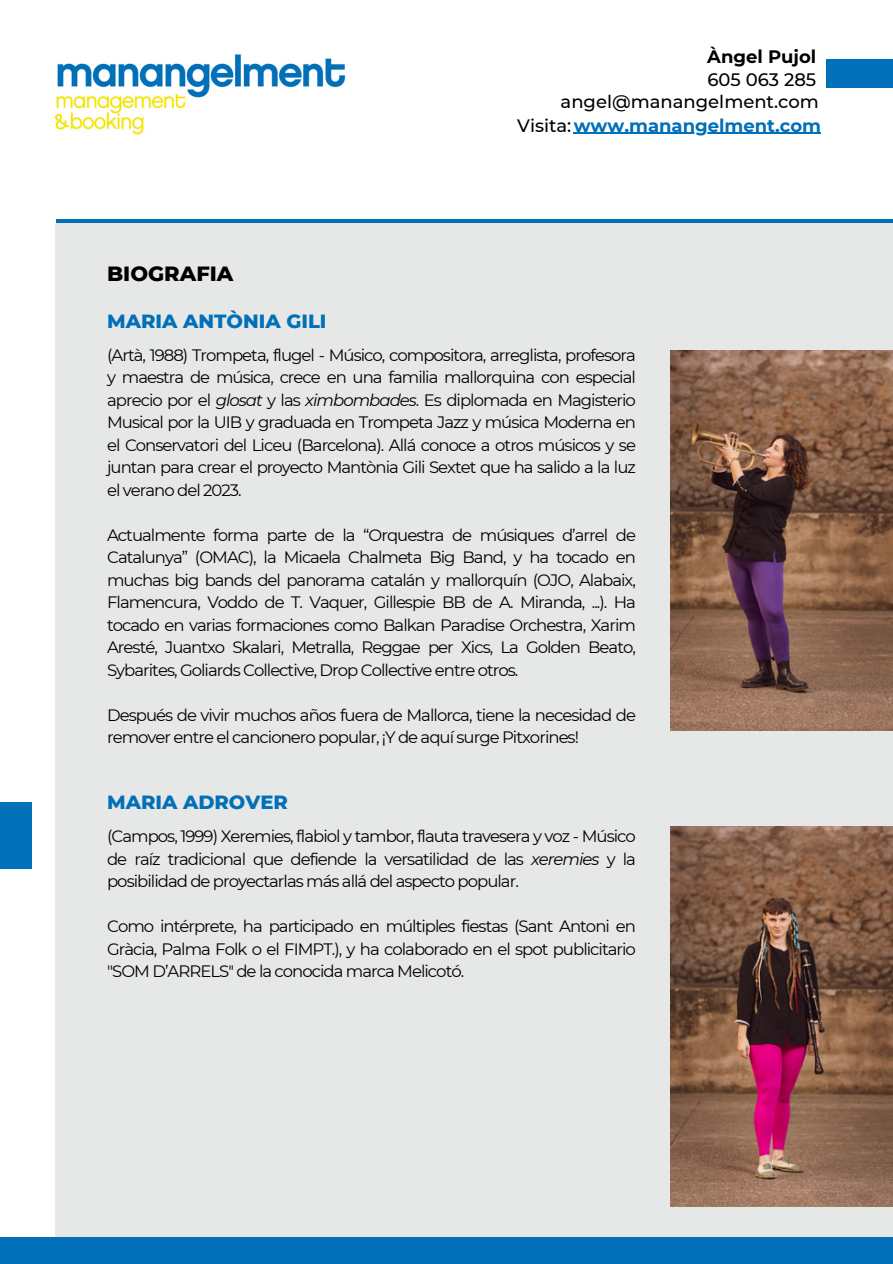
<style>
.page{position:relative;width:893px;height:1264px;background:#fff}
.page>*{position:absolute;margin:0;border:0;box-sizing:border-box;transform-origin:0 0}
.t1{font:800 21px "Montserrat";color:#000}
.t2{font:800 19.5px "Montserrat";color:#0170b8}
.t3{font:500 18px "Montserrat";color:#000}
.t4{font:700 18px "Montserrat";color:#0170b8}
.t5{font:700 18px "Montserrat";color:#000}
.t6{font:16.5px/22.5px "Montserrat";letter-spacing:-.06em;color:#000;text-align:justify}
.s1{font-weight:500;color:#000}
.s2{font-style:italic}
</style>
<div class="page">
<div style="left:825px;top:59px;width:67px;height:29px;background:#0170b8"></div>
<div style="left:56px;top:219px;width:836px;height:27px;background:#0170b8"></div>
<div style="left:55px;top:223px;width:837px;height:1034px;background:#e6e7e7"></div>
<div style="left:0;top:802px;width:32px;height:67px;background:#0170b8"></div>
<div style="left:0;top:1237px;width:892px;height:26px;background:#0170b8"></div>
<img style="left:54px;top:54px;width:292px;height:81px">
<img style="left:670px;top:351px;width:222px;height:379px">
<hr style="left:573px;top:133px;width:248px;height:1px;background:#0170b8">
<img style="left:670px;top:827px;width:222px;height:379px">
<h1 class="t1" style="left:107px;top:261px;width:128px">BIOGRAFIA</h1>
<p class="t2" style="left:107px;top:309px;width:221px">MARIA ANTÒNIA GILI</p>
<h2 class="t5" style="left:707px;top:45px;width:110px">Àngel Pujol</h2>
<h2 class="t3" style="left:707px;top:68px;width:110px">605 063 285</h2>
<h2 class="t3" style="left:560px;top:91px;width:260px">angel@manangelment.com</h2>
<h2 class="t4" style="left:517px;top:114px;width:305px"><span class="s1">Visita:</span>www.manangelment.com</h2>
<p class="t6" style="left:107px;top:343px;width:530px">(Artà, 1988) Trompeta, flugel - Músico, compositora, arreglista, profesora y maestra de música, crece en una familia mallorquina con especial aprecio por el <span class="s2">glosat</span> y las <span class="s2">ximbombades</span>. Es diplomada en Magisterio Musical por la UIB y graduada en Trompeta Jazz y música Moderna en el Conservatori del Liceu (Barcelona). Allá conoce a otros músicos y se juntan para crear el proyecto Mantònia Gili Sextet que ha salido a la luz el verano del 2023.</p>
<p class="t6" style="left:107px;top:523px;width:530px">Actualmente forma parte de la “Orquestra de músiques d’arrel de Catalunya” (OMAC), la Micaela Chalmeta Big Band, y ha tocado en muchas big bands del panorama catalán y mallorquín (OJO, Alabaix, Flamencura, Voddo de T. Vaquer, Gillespie BB de A. Miranda, ...). Ha tocado en varias formaciones como Balkan Paradise Orchestra, Xarim Aresté, Juantxo Skalari, Metralla, Reggae per Xics, La Golden Beato, Sybarites, Goliards Collective, Drop Collective entre otros.</p>
<p class="t6" style="left:107px;top:703px;width:530px">Después de vivir muchos años fuera de Mallorca, tiene la necesidad de remover entre el cancionero popular, ¡Y de aquí surge Pitxorines!</p>
<p class="t2" style="left:107px;top:789px;width:182px">MARIA ADROVER</p>
<h1 class="t6" style="left:107px;top:825px;width:530px">(Campos, 1999) Xeremies, flabiol y tambor, flauta travesera y voz - Músico de raíz tradicional que defiende la versatilidad de las <span class="s2">xeremies</span> y la posibilidad de proyectarlas más allá del aspecto popular.</h1>
<p class="t6" style="left:107px;top:915px;width:530px">Como intérprete, ha participado en múltiples fiestas (Sant Antoni en Gràcia, Palma Folk o el FIMPT.), y ha colaborado en el spot publicitario "SOM D’ARRELS'' de la conocida marca Melicotó.</p>
</div>
